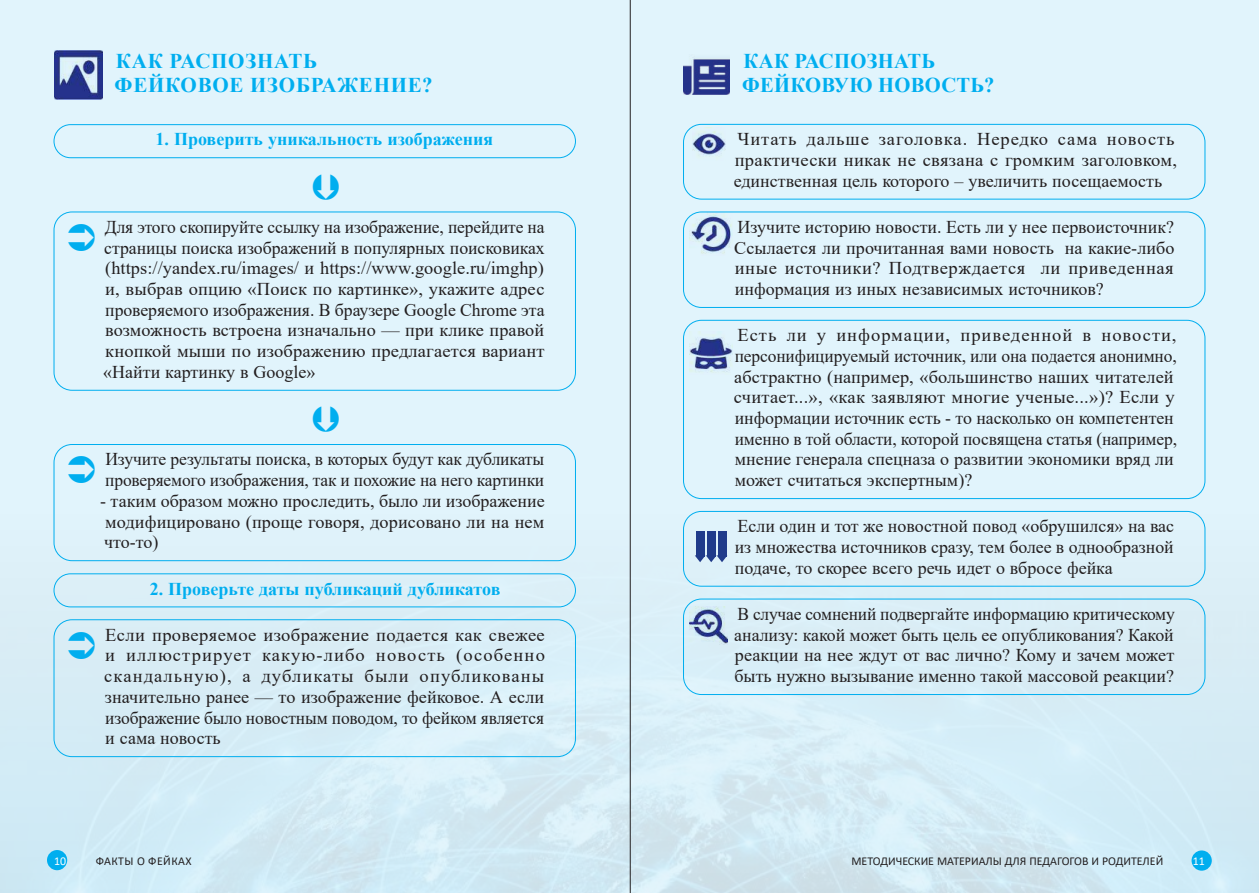
<style>
.page{position:relative;width:1259px;height:893px;background:#fff}
.page>*{position:absolute;margin:0;border:0;box-sizing:border-box;transform-origin:0 0}
.t1{font:700 21px/24.2px "Times New Roman";letter-spacing:.035em;color:#00aeef}
.t2{font:700 21px/24.2px "Times New Roman";letter-spacing:.015em;color:#00aeef}
.t3{font:18px/20.7px "Times New Roman";color:#231f20;text-align:justify}
.t4{font:700 18px "Times New Roman";color:#00aeef}
.t5{font:12px "Calibri";color:#231f20}
.t6{font:12px "Calibri";letter-spacing:.04em;color:#231f20}
.t7{font:12px "Calibri";color:#fff}
</style>
<div class="page">
<div style="left:629px;top:0;width:630px;height:893px;background:#e1f4fc"></div>
<div style="left:0;top:0;width:629px;height:893px;background:#e1f4fc"></div>
<img style="left:0;top:499px;width:1259px;height:394px">
<div style="left:47px;top:850px;width:20px;height:20px;background:#00aeef;border-radius:50%"></div>
<div style="left:1191px;top:850px;width:20px;height:21px;background:#00aeef;border-radius:50%"></div>
<div style="left:683px;top:124px;width:522px;height:75px;border:1px solid #00aeef;border-radius:18px"></div>
<div style="left:683px;top:212px;width:522px;height:96px;border:1px solid #00aeef;border-radius:18px"></div>
<div style="left:683px;top:320px;width:522px;height:179px;border:1px solid #00aeef;border-radius:18px"></div>
<div style="left:683px;top:511px;width:522px;height:76px;border:1px solid #00aeef;border-radius:18px"></div>
<div style="left:683px;top:599px;width:522px;height:96px;border:1px solid #00aeef;border-radius:18px"></div>
<img style="left:692px;top:131px;width:33px;height:27px">
<img style="left:690px;top:332px;width:42px;height:41px">
<div style="left:718px;top:531px;width:8px;height:25px;background:#253f8e"></div>
<div style="left:707px;top:531px;width:8px;height:25px;background:#253f8e"></div>
<div style="left:696px;top:531px;width:8px;height:25px;background:#253f8e"></div>
<svg style="left:695px;top:555px;width:32px;height:7px"></svg>
<img style="left:690px;top:607px;width:37px;height:37px">
<div style="left:54px;top:124px;width:522px;height:34px;border:1px solid #00aeef;border-radius:17px"></div>
<div style="left:54px;top:212px;width:522px;height:179px;border:1px solid #00aeef;border-radius:18px"></div>
<div style="left:54px;top:444px;width:522px;height:117px;border:1px solid #00aeef;border-radius:18px"></div>
<div style="left:54px;top:573px;width:522px;height:34px;border:1px solid #00aeef;border-radius:17px"></div>
<div style="left:54px;top:619px;width:522px;height:138px;border:1px solid #00aeef;border-radius:18px"></div>
<img style="left:690px;top:213px;width:42px;height:41px">
<img style="left:54px;top:51px;width:49px;height:49px">
<img style="left:683px;top:56px;width:46px;height:39px">
<hr style="left:630px;top:0;width:1px;height:893px;background:#231f20">
<svg style="left:68px;top:631px;width:27px;height:28px"></svg>
<p class="t1" style="left:115px;top:49px;width:320px">КАК РАСПОЗНАТЬ<br>ФЕЙКОВОЕ ИЗОБРАЖЕНИЕ?</p>
<p class="t4" style="left:156px;top:126px;width:339px">1. Проверить уникальность изображения</p>
<p class="t3" style="left:103px;top:216px;width:443px">Для этого скопируйте ссылку на изображение, перейдите на страницы поиска изображений в популярных поисковиках (https://yandex.ru/images/ и https://www.google.ru/imghp) и, выбрав опцию «Поиск по картинке», укажите адрес проверяемого изображения. В браузере Google Chrome эта возможность встроена изначально — при клике правой кнопкой мыши по изображению предлагается вариант «Найти картинку в Google»</p>
<p class="t3" style="left:105px;top:449px;width:440px">Изучите результаты поиска, в которых будут как дубликаты проверяемого изображения, так и похожие на него картинки</p>
<p class="t3" style="left:100px;top:490px;width:446px">- таким образом можно проследить, было ли изображение модифицировано (проще говоря, дорисовано ли на нем что-то)</p>
<p class="t4" style="left:150px;top:575px;width:352px">2. Проверьте даты публикаций дубликатов</p>
<p class="t3" style="left:104px;top:624px;width:442px">Если проверяемое изображение подается как свежее и иллюстрирует какую-либо новость (особенно скандальную), а дубликаты были опубликованы значительно ранее — то изображение фейковое. А если изображение было новостным поводом, то фейком является и сама новость</p>
<p class="t2" style="left:742px;top:49px;width:254px">КАК РАСПОЗНАТЬ<br>ФЕЙКОВУЮ НОВОСТЬ?</p>
<p class="t3" style="left:733px;top:128px;width:445px;text-align:left">Читать дальше заголовка. Нередко сама новость практически никак не связана с громким заголовком, единственная цель которого – увеличить посещаемость</p>
<p class="t3" style="left:734px;top:216px;width:441px">Изучите историю новости. Есть ли у нее первоисточник?<br>Ссылается ли прочитанная вами новость на какие-либо иные источники? Подтверждается ли приведенная информация из иных независимых источников?</p>
<p class="t3" style="left:734px;top:324px;width:445px;text-align:left">Есть ли у информации, приведенной в новости, персонифицируемый источник, или она подается анонимно, абстрактно (например, «большинство наших читателей считает...», «как заявляют многие ученые...»)? Если у информации источник есть - то насколько он компетентен именно в той области, которой посвящена статья (например, мнение генерала спецназа о развитии экономики вряд ли может считаться экспертным)?</p>
<p class="t3" style="left:735px;top:515px;width:441px">Если один и тот же новостной повод «обрушился» на вас из множества источников сразу, тем более в однообразной подаче, то скорее всего речь идет о вбросе фейка</p>
<p class="t3" style="left:734px;top:603px;width:442px">В случае сомнений подвергайте информацию критическому анализу: какой может быть цель ее опубликования? Какой реакции на нее ждут от вас лично? Кому и зачем может быть нужно вызывание именно такой массовой реакции?</p>
<p class="t7" style="left:54px;top:852px;width:14px">10</p>
<p class="t6" style="left:96px;top:852px;width:97px">ФАКТЫ О ФЕЙКАХ</p>
<p class="t5" style="left:851px;top:852px;width:313px">МЕТОДИЧЕСКИЕ МАТЕРИАЛЫ ДЛЯ ПЕДАГОГОВ И РОДИТЕЛЕЙ</p>
<p class="t7" style="left:1193px;top:852px;width:14px">11</p>
</div>
